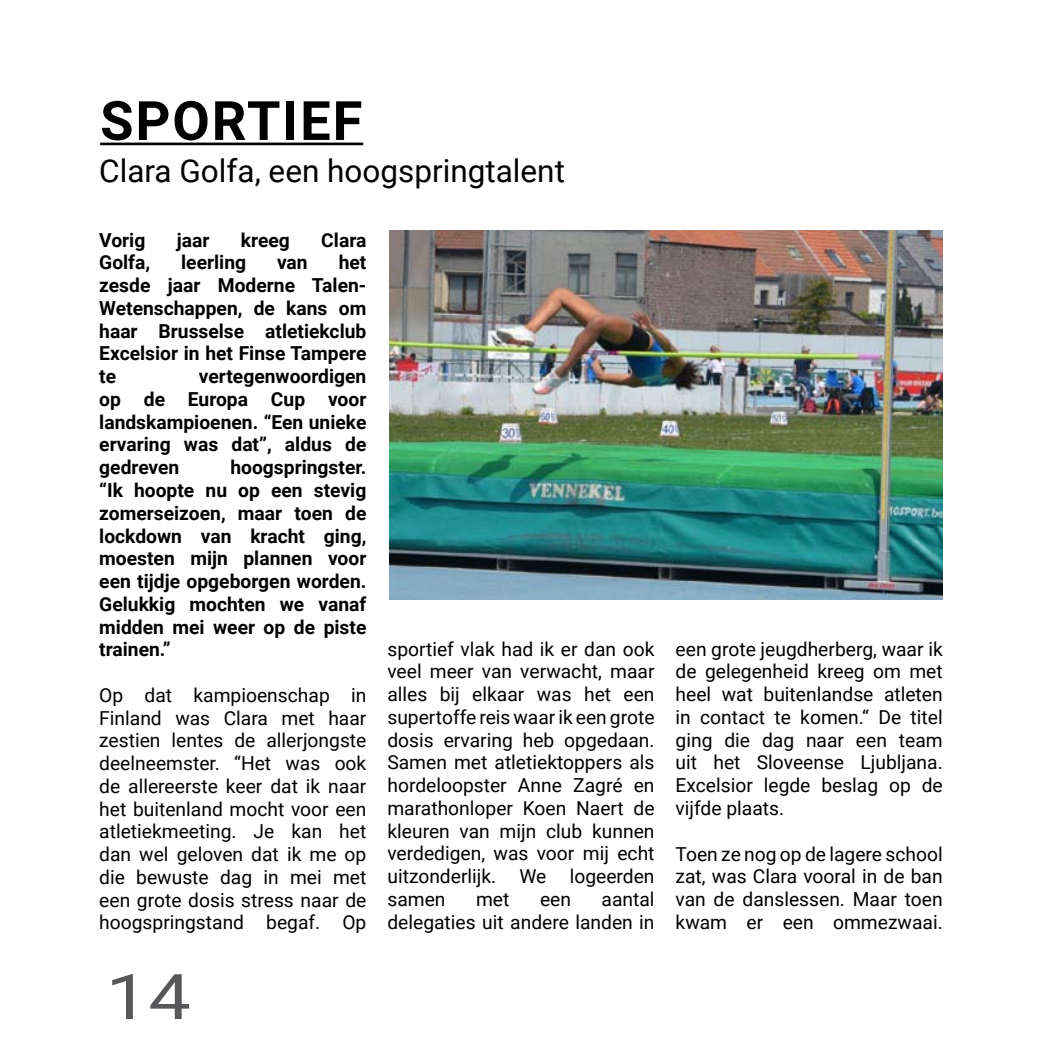
<style>
.page{position:relative;width:1042px;height:1042px;background:#fff}
.page>*{position:absolute;margin:0;border:0;box-sizing:border-box;transform-origin:0 0}
.t1{font:63px "Roboto";color:#58585a;scale:1.2 1}
.t2{font:700 54.25px "Roboto";letter-spacing:.035em;color:#000}
.t3{font:31.5px "Roboto";color:#000}
.t4{font:19.25px/22.8px "Roboto";color:#000;text-align:justify}
.t5{font:700 19.25px/22.8px "Roboto";color:#000;text-align:justify}
</style>
<div class="page">
<hr style="left:100px;top:143px;width:263px;height:2px;background:#000">
<img style="left:389px;top:231px;width:554px;height:369px">
<h2 class="t2" style="left:100px;top:83px;width:264px">sportief</h2>
<h3 class="t3" style="left:99px;top:149px;width:467px">Clara Golfa, een hoogspringtalent</h3>
<p class="t5" style="left:99px;top:228px;width:48px">Vorig</p>
<p class="t5" style="left:177px;top:228px;width:34px">jaar</p>
<p class="t5" style="left:241px;top:228px;width:50px">kreeg</p>
<p class="t5" style="left:321px;top:228px;width:47px">Clara</p>
<p class="t5" style="left:99px;top:250px;width:52px">Golfa,</p>
<p class="t5" style="left:181px;top:250px;width:66px">leerling</p>
<p class="t5" style="left:277px;top:250px;width:32px">van</p>
<p class="t5" style="left:99px;top:250px;width:269px;text-indent:239px">het zesde jaar Moderne Talen-Wetenschappen, de kans om haar Brusselse atletiekclub Excelsior in het Finse Tampere te</p>
<p class="t5" style="left:99px;top:364px;width:269px;text-indent:100px">vertegenwoordigen op de Europa Cup voor landskampioenen. “Een unieke ervaring was dat”, aldus de gedreven</p>
<p class="t5" style="left:99px;top:455px;width:269px;text-indent:131px">hoogspringster. “Ik hoopte nu op een stevig zomerseizoen, maar toen de lockdown van kracht ging, moesten mijn plannen voor een tijdje opgeborgen worden.<br>Gelukkig mochten we vanaf midden mei weer op de piste trainen.”</p>
<p class="t4" style="left:99px;top:683px;width:269px">Op dat kampioenschap in Finland was Clara met haar zestien lentes de allerjongste deelneemster. “Het was ook de allereerste keer dat ik naar het buitenland mocht voor een atletiekmeeting. Je kan het dan wel geloven dat ik me op die bewuste dag in mei met een grote dosis stress naar de hoogspringstand begaf. Op</p>
<h1 class="t1" style="left:106px;top:952px;width:72px">14</h1>
<p class="t4" style="left:387px;top:637px;width:269px">sportief vlak had ik er dan ook veel meer van verwacht, maar alles bij elkaar was het een supertoffe reis waar ik een grote dosis ervaring heb opgedaan.<br>Samen met atletiektoppers als hordeloopster Anne Zagré en marathonloper Koen N aert de kleuren van mijn club kunnen verdedigen, was voor mij echt uitzonderlijk. We logeerden samen</p>
<p class="t4" style="left:387px;top:887px;width:269px;text-align:right">aantal<br>delegaties uit andere landen in</p>
<p class="t4" style="left:476px;top:887px;width:35px">met</p>
<p class="t4" style="left:540px;top:887px;width:33px">een</p>
<p class="t4" style="left:675px;top:637px;width:269px">een grote jeugdherberg, waar ik de gelegenheid kreeg om met heel wat buitenlandse atleten in contact te komen.“ De titel ging die dag naar een team uit het Sloveense Ljubljana.<br>Excelsior legde beslag op de vijfde plaats.</p>
<p class="t4" style="left:675px;top:841px;width:269px">Toen ze nog op de lagere school zat, was Clara vooral in de ban van de danslessen. Maar toen kwam er een ommezwaai.</p>
</div>
